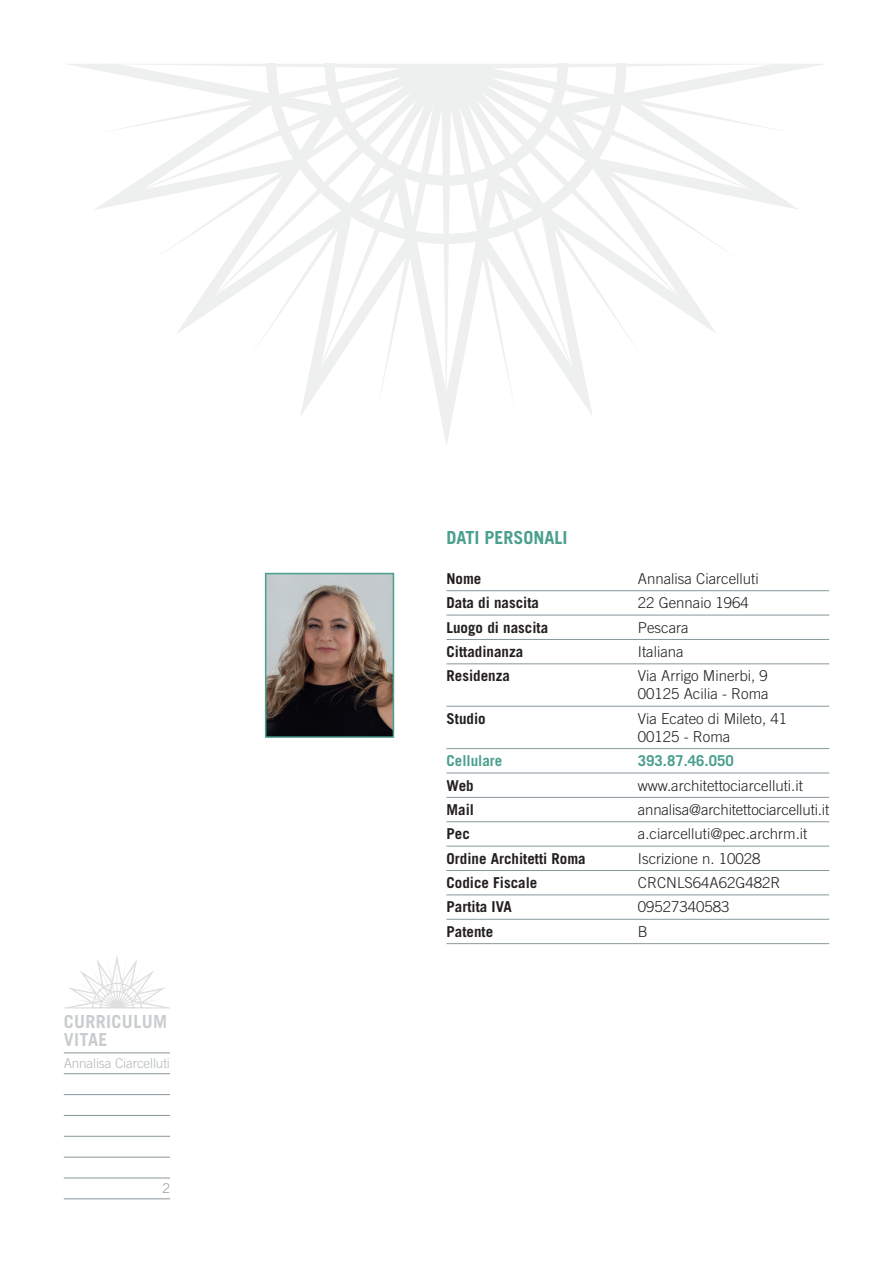
<style>
.page{position:relative;width:893px;height:1263px;background:#fff}
.page>*{position:absolute;margin:0;border:0;box-sizing:border-box;transform-origin:0 0}
.t1{font:700 18px/18px "Trade Gothic";letter-spacing:.02em;color:#cacdcf}
.t2{font:700 18px "Trade Gothic";color:#4b9f8f}
.t3{font:300 15px/18px "Trade Gothic";color:#231f20}
.t4{font:700 15px "Trade Gothic";color:#231f20}
.t5{font:700 15px "Trade Gothic";color:#4b9f8f}
.t6{font:300 13.5px "Trade Gothic";letter-spacing:-.01em;color:#b3babd}
.t7{font:300 13.5px "Trade Gothic";color:#97999c}
</style>
<div class="page">
<svg style="left:64px;top:956px;width:106px;height:52px"></svg>
<hr style="left:64px;top:1052px;width:106px;height:1px;background:#89979c">
<hr style="left:64px;top:1073px;width:106px;height:1px;background:#89979c">
<hr style="left:64px;top:1094px;width:106px;height:1px;background:#89979c">
<hr style="left:64px;top:1115px;width:106px;height:1px;background:#89979c">
<hr style="left:64px;top:1136px;width:106px;height:1px;background:#89979c">
<hr style="left:64px;top:1157px;width:106px;height:1px;background:#89979c">
<hr style="left:64px;top:1177px;width:106px;height:1px;background:#89979c">
<hr style="left:64px;top:1198px;width:106px;height:1px;background:#89979c">
<hr style="left:64px;top:1008px;width:106px;height:1px;background:#939598">
<svg style="left:91px;top:64px;width:711px;height:355px"></svg>
<hr style="left:446px;top:590px;width:383px;height:1px;background:#89979c">
<hr style="left:446px;top:615px;width:383px;height:1px;background:#89979c">
<hr style="left:446px;top:639px;width:383px;height:1px;background:#89979c">
<hr style="left:446px;top:663px;width:383px;height:1px;background:#89979c">
<hr style="left:446px;top:706px;width:383px;height:1px;background:#89979c">
<hr style="left:446px;top:748px;width:383px;height:1px;background:#89979c">
<hr style="left:446px;top:773px;width:383px;height:1px;background:#89979c">
<hr style="left:446px;top:797px;width:383px;height:1px;background:#89979c">
<hr style="left:446px;top:821px;width:383px;height:1px;background:#89979c">
<hr style="left:446px;top:846px;width:383px;height:1px;background:#89979c">
<hr style="left:446px;top:870px;width:383px;height:1px;background:#89979c">
<hr style="left:446px;top:894px;width:383px;height:1px;background:#89979c">
<hr style="left:446px;top:919px;width:383px;height:1px;background:#89979c">
<hr style="left:446px;top:943px;width:383px;height:1px;background:#89979c">
<svg style="left:264px;top:572px;width:131px;height:166px"></svg>
<p class="t1" style="left:64px;top:1012px;width:105px">CURRICULUM<br>VITAE</p>
<p class="t6" style="left:64px;top:1055px;width:108px">Annalisa Ciarcelluti</p>
<p class="t7" style="left:163px;top:1180px;width:9px">2</p>
<p class="t2" style="left:446px;top:527px;width:123px">DATI PERSONALI</p>
<p class="t4" style="left:446px;top:569px;width:36px">Nome</p>
<p class="t3" style="left:638px;top:569px;width:122px">Annalisa Ciarcelluti</p>
<p class="t4" style="left:446px;top:594px;width:94px">Data di nascita</p>
<p class="t3" style="left:638px;top:594px;width:112px">22 Gennaio 1964</p>
<p class="t4" style="left:446px;top:618px;width:103px">Luogo di nascita</p>
<p class="t3" style="left:638px;top:618px;width:52px">Pescara</p>
<p class="t4" style="left:446px;top:642px;width:78px">Cittadinanza</p>
<p class="t3" style="left:638px;top:642px;width:47px">Italiana</p>
<p class="t4" style="left:446px;top:667px;width:65px">Residenza</p>
<p class="t3" style="left:638px;top:667px;width:132px">Via Arrigo Minerbi, 9<br>00125 Acilia - Roma</p>
<p class="t4" style="left:446px;top:709px;width:41px">Studio</p>
<p class="t3" style="left:638px;top:709px;width:151px">Via Ecateo di Mileto, 41<br>00125 - Roma</p>
<p class="t5" style="left:446px;top:752px;width:57px">Cellulare</p>
<p class="t5" style="left:638px;top:752px;width:97px">393.87.46.050</p>
<p class="t4" style="left:446px;top:776px;width:29px">Web</p>
<p class="t3" style="left:638px;top:776px;width:167px">www.architettociarcelluti.it</p>
<p class="t4" style="left:446px;top:800px;width:29px">Mail</p>
<p class="t3" style="left:638px;top:800px;width:193px">annalisa@architettociarcelluti.it</p>
<p class="t4" style="left:446px;top:825px;width:25px">Pec</p>
<p class="t3" style="left:638px;top:825px;width:171px">a.ciarcelluti@pec.archrm.it</p>
<p class="t4" style="left:446px;top:849px;width:141px">Ordine Architetti Roma</p>
<p class="t3" style="left:638px;top:849px;width:124px">Iscrizione n. 10028</p>
<p class="t4" style="left:446px;top:873px;width:92px">Codice Fiscale</p>
<p class="t3" style="left:638px;top:873px;width:144px">CRCNLS64A62G482R</p>
<p class="t4" style="left:446px;top:898px;width:67px">Partita IVA</p>
<p class="t3" style="left:638px;top:898px;width:93px">09527340583</p>
<p class="t4" style="left:446px;top:922px;width:48px">Patente</p>
<p class="t3" style="left:638px;top:922px;width:12px">B</p>
</div>
